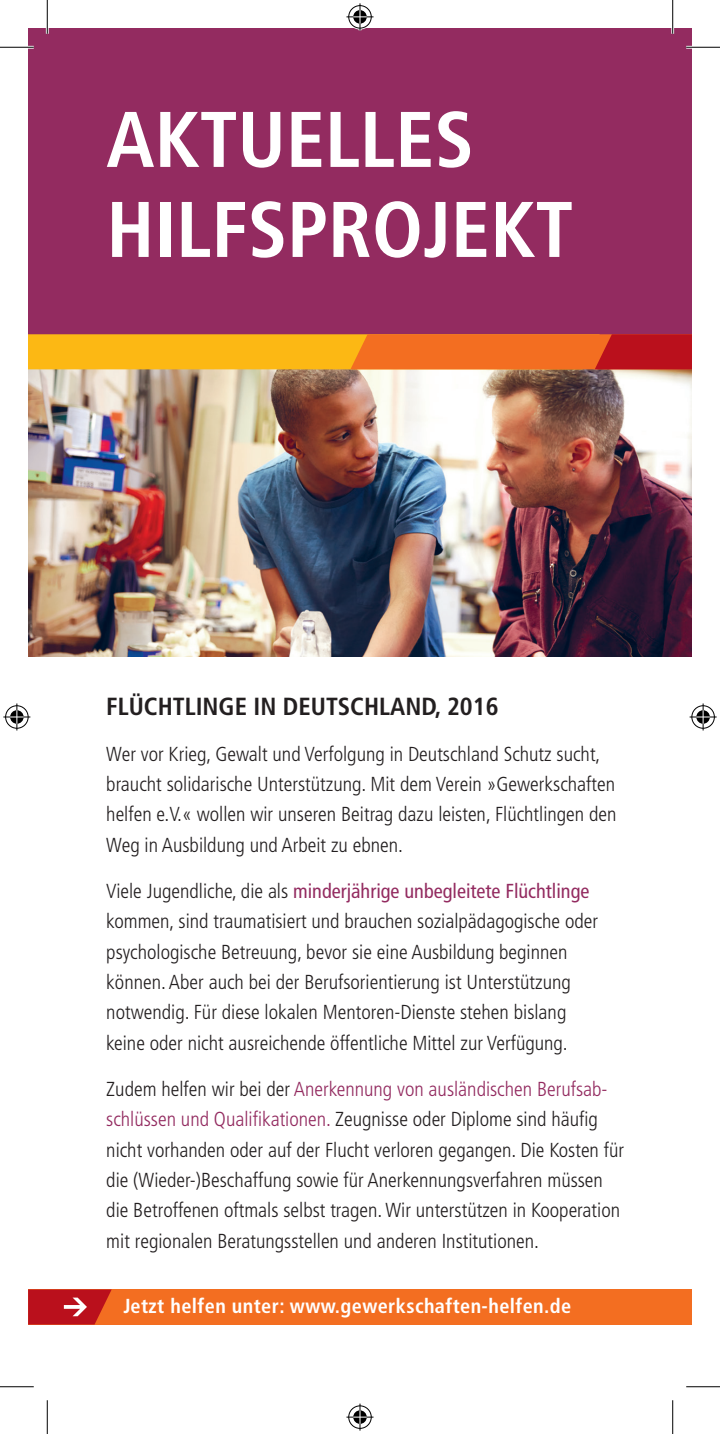
<style>
.page{position:relative;width:720px;height:1434px;background:#fff}
.page>*{position:absolute;margin:0;border:0;box-sizing:border-box;transform-origin:0 0}
.t1{font:700 condensed 78.75px/90px "Frutiger";color:#fff}
.t2{font:700 condensed 24.75px "Frutiger";color:#231f20}
.t3{font:300 condensed 20.25px/30.4px "Frutiger";color:#231f20}
.t4{font:700 condensed 20.25px "Frutiger";letter-spacing:.02em;color:#fff}
.s1{font-weight:400;color:#932b60}
.s2{color:#932b60}
</style>
<div class="page">
<div style="left:28px;top:28px;width:663px;height:306px;background:#932b60"></div>
<img style="left:28px;top:369px;width:663px;height:287px">
<div style="left:28px;top:1289px;width:663px;height:35px;background:#f36e21"></div>
<svg style="left:28px;top:1289px;width:84px;height:35px;background:#c42728"></svg>
<svg style="left:28px;top:334px;width:663px;height:35px;background:#ef861a"></svg>
<hr style="left:0;top:46px;width:34px;height:3px;background:#fff">
<hr style="left:686px;top:46px;width:34px;height:3px;background:#fff">
<hr style="left:46px;top:0;width:3px;height:34px;background:#fff">
<hr style="left:671px;top:0;width:3px;height:34px;background:#fff">
<hr style="left:0;top:47px;width:34px;height:1px;background:#000">
<hr style="left:686px;top:47px;width:34px;height:1px;background:#000">
<hr style="left:0;top:1386px;width:34px;height:1px;background:#000">
<hr style="left:686px;top:1386px;width:34px;height:1px;background:#000">
<hr style="left:47px;top:0;width:1px;height:34px;background:#000">
<hr style="left:47px;top:1400px;width:1px;height:34px;background:#000">
<hr style="left:672px;top:0;width:1px;height:34px;background:#000">
<hr style="left:672px;top:1400px;width:1px;height:34px;background:#000">
<svg style="left:346px;top:3px;width:27px;height:27px"></svg>
<svg style="left:346px;top:1403px;width:27px;height:27px"></svg>
<svg style="left:3px;top:703px;width:27px;height:27px"></svg>
<svg style="left:689px;top:703px;width:27px;height:27px"></svg>
<h1 class="t1" style="left:106px;top:95px;width:468px">AKTUELLES<br>HILFSPROJEKT</h1>
<p class="t2" style="left:106px;top:691px;width:63px">Flüchtli</p>
<p class="t2" style="left:202px;top:691px;width:110px">nge in Deuts</p>
<p class="t2" style="left:350px;top:691px;width:150px">chland, 2016</p>
<p class="t3" style="left:106px;top:739px;width:511px">Wer vor Krieg, Gewalt und Verfolgung in Deutschland Schutz sucht, braucht solidarische Unterstützung. Mit dem Verein »Gewerkschaften helfen e.V.« wollen wir unseren Beitrag dazu leisten, Flüchtlingen den Weg in Ausbildung und Arbeit zu ebnen.</p>
<p class="t3" style="left:106px;top:876px;width:493px">Viele Jugendliche, die als <span class="s1">minderjährige unbegleitete Flüchtlinge </span>kommen, sind traumatisiert und brauchen sozialpädagogische oder psychologische Betreuung, bevor sie eine Ausbildung beginnen können. Aber auch bei der Berufsorientierung ist Unterstützung notwendig. Für diese lokalen Mentoren-Dienste stehen bislang keine oder nicht ausreichende öffentliche Mittel zur Verfügung.</p>
<p class="t3" style="left:106px;top:1074px;width:519px">Zudem helfen wir bei der <span class="s2">Anerkennung von ausländischen Berufsab&shy;schlüssen und Qualifikationen.</span> Zeugnisse oder Diplome sind häufig nicht vorhanden oder auf der Flucht verloren gegangen. Die Kosten für die (Wieder-)Beschaffung sowie für Anerkennungsverfahren müssen die Betroffenen oftmals selbst tragen. Wir unterstützen in Kooperation mit regionalen Beratungsstellen und anderen Institutionen.</p>
<p class="t4" style="left:123px;top:1293px;width:449px">Jetzt helfen unter: www.gewerkschaften-helfen.de</p>
</div>
